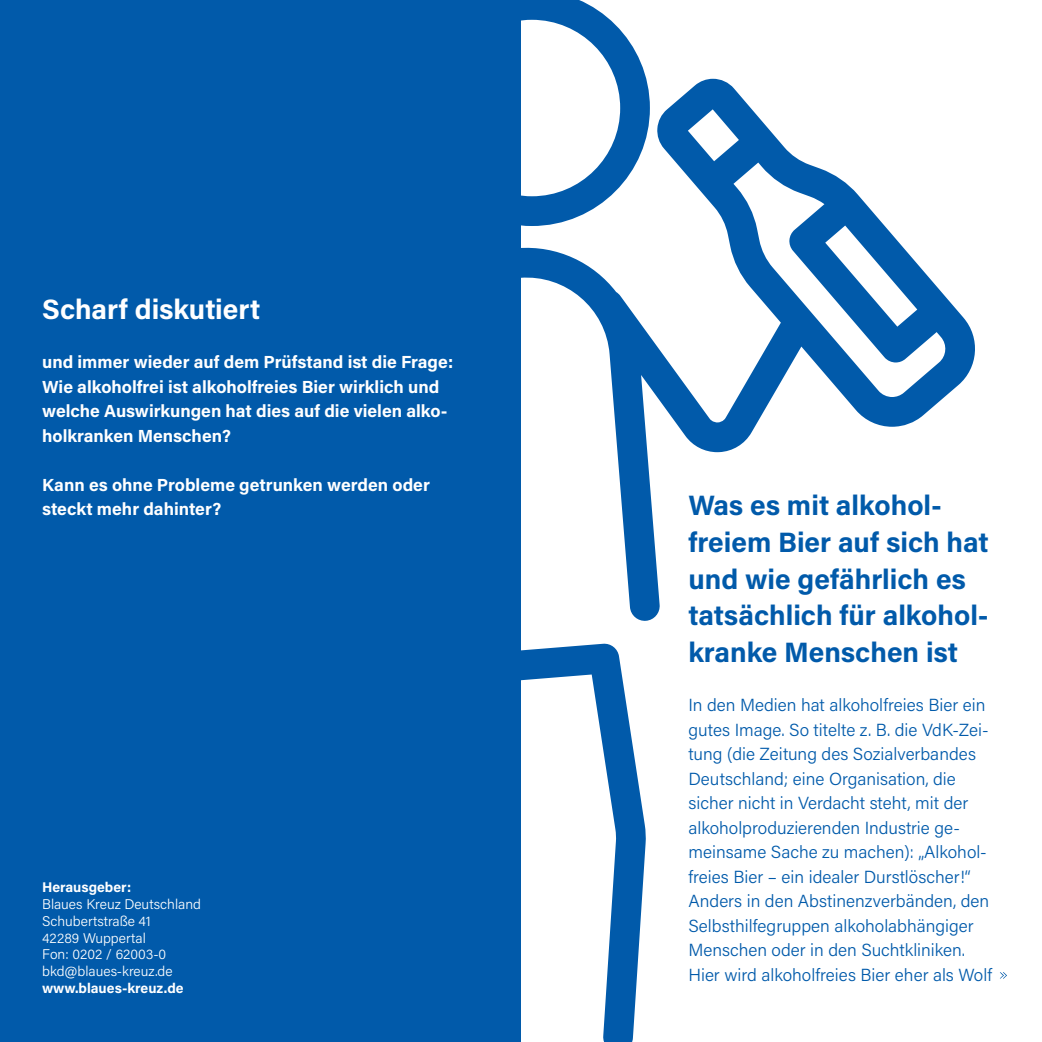
<style>
.page{position:relative;width:1042px;height:1042px;background:#fff}
.page>*{position:absolute;margin:0;border:0;box-sizing:border-box;transform-origin:0 0}
.t1{font:700 28px/36.8px "Acumin Pro";color:#015aaa}
.t2{font:700 28px "Acumin Pro";color:#fff}
.t3{font:300 17.5px/24.5px "Acumin Pro";color:#015aaa}
.t4{font:700 17.5px/24.5px "Acumin Pro";color:#fff}
.t5{font:300 14px/16.8px "Acumin Pro";color:#fff}
.t6{font:700 14px "Acumin Pro";color:#fff}
</style>
<div class="page">
<svg style="left:521px;top:0;width:126px;height:79px"></svg>
<svg style="left:521px;top:79px;width:454px;height:963px"></svg>
<div style="left:0;top:0;width:521px;height:1042px;background:#015aaa"></div>
<svg style="left:1000px;top:972px;width:7px;height:7px"></svg>
<h1 class="t2" style="left:42px;top:290px;width:220px">Scharf diskutiert</h1>
<p class="t4" style="left:42px;top:349px;width:413px">und immer wieder auf dem Prüfstand ist die Frage:<br>Wie alkoholfrei ist alkoholfreies Bier wirklich und welche Auswirkungen hat dies auf die vielen alko&shy;holkranken Menschen?</p>
<p class="t4" style="left:42px;top:471px;width:389px">Kann es ohne Probleme getrunken werden oder steckt mehr dahinter?</p>
<p class="t6" style="left:42px;top:877px;width:91px">Herausgeber:</p>
<p class="t5" style="left:42px;top:895px;width:160px">Blaues Kreuz Deutschland<br>Schubertstraße 41<br>42289 Wuppertal<br>Fon: 0202 / 62003-0 bkd@blaues-kreuz.de</p>
<p class="t6" style="left:42px;top:978px;width:143px">www.blaues-kreuz.de</p>
<h1 class="t1" style="left:688px;top:486px;width:302px">Was es mit alkohol&shy;freiem Bier auf sich hat und wie gefährlich es tatsächlich für alkohol&shy;kranke Menschen ist</h1>
<p class="t3" style="left:688px;top:692px;width:305px">In den Medien hat alkoholfreies Bier ein gutes Image. So titelte z. B. die VdK-Zei&shy;tung (die Zeitung des Sozialverbandes Deutschland; eine Organisation, die sicher nicht in Verdacht steht, mit der alkoholproduzierenden Industrie ge&shy;meinsame Sache zu machen): „Alkohol&shy;freies Bier – ein idealer Durstlöscher!“ Anders in den Abstinenzverbänden, den Selbsthilfegruppen alkoholabhängiger Menschen oder in den Suchtkliniken.<br>Hier wird alkoholfreies Bier eher als Wolf</p>
</div>
